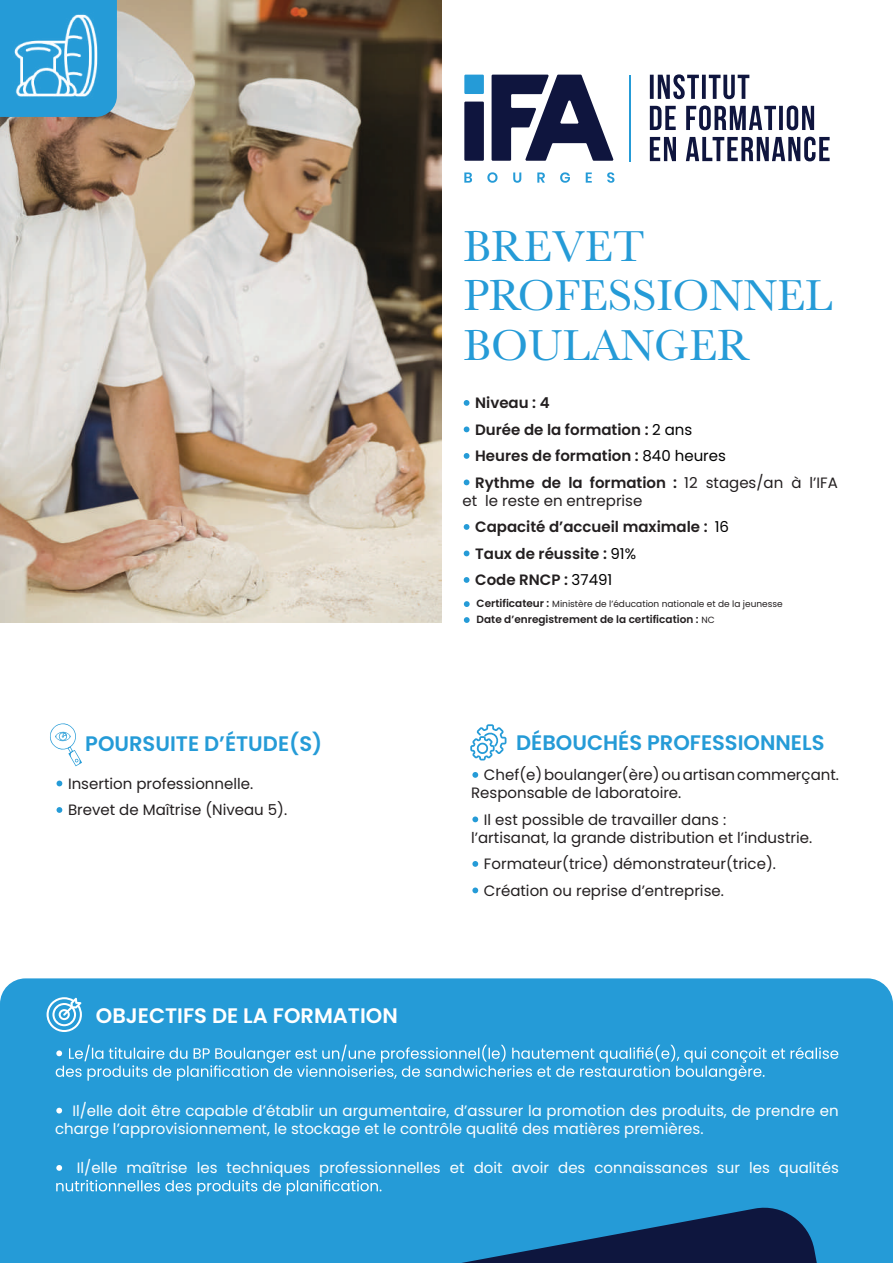
<style>
.page{position:relative;width:893px;height:1263px;background:#fff}
.page>*{position:absolute;margin:0;border:0;box-sizing:border-box;transform-origin:0 0}
.t1{font:45px/49.5px "Baskerville";color:#259bd7}
.t2{font:600 21px "Poppins";color:#259bd7}
.t3{font:600 21px "Poppins";color:#fff}
.t4{font:15px/26.5px "Poppins";color:#231f20}
.t5{font:15px/18px "Poppins";color:#fff}
.t6{font:600 15px/26.5px "Poppins";color:#231f20}
.t7{font:600 10.5px "Poppins";color:#231f20}
.t8{font:9px "Poppins";color:#231f20}
.s1{font-weight:400;color:#000001}
.s2{font-weight:400}
.s3{font-weight:600;font-size:10.5px}
.s4{font-weight:400;font-size:9px}
</style>
<div class="page">
<img style="left:0;top:0;width:441px;height:623px">
<div style="left:0;top:978px;width:893px;height:285px;background:#259bd7"></div>
<svg style="left:464px;top:400px;width:5px;height:6px"></svg>
<svg style="left:464px;top:426px;width:5px;height:6px"></svg>
<svg style="left:464px;top:453px;width:5px;height:6px"></svg>
<svg style="left:464px;top:479px;width:5px;height:6px"></svg>
<svg style="left:464px;top:524px;width:5px;height:6px"></svg>
<svg style="left:464px;top:550px;width:5px;height:6px"></svg>
<svg style="left:464px;top:577px;width:5px;height:6px"></svg>
<div style="left:0;top:0;width:117px;height:117px;background:#259bd7"></div>
<svg style="left:57px;top:780px;width:5px;height:6px"></svg>
<svg style="left:57px;top:807px;width:5px;height:6px"></svg>
<svg style="left:50px;top:723px;width:32px;height:43px"></svg>
<svg style="left:56px;top:1045px;width:782px;height:36px;background:#48abdd"></svg>
<svg style="left:56px;top:1108px;width:6px;height:5px"></svg>
<svg style="left:56px;top:1165px;width:6px;height:6px"></svg>
<svg style="left:56px;top:1180px;width:325px;height:15px;background:#53b0df"></svg>
<svg style="left:47px;top:997px;width:35px;height:35px"></svg>
<img style="left:13px;top:12px;width:86px;height:86px">
<svg style="left:472px;top:772px;width:6px;height:6px"></svg>
<svg style="left:472px;top:816px;width:6px;height:6px"></svg>
<svg style="left:472px;top:861px;width:6px;height:6px"></svg>
<svg style="left:472px;top:887px;width:6px;height:6px"></svg>
<svg style="left:470px;top:724px;width:36px;height:36px"></svg>
<svg style="left:234px;top:1203px;width:621px;height:60px;background:#1e74aa"></svg>
<svg style="left:650px;top:137px;width:180px;height:24px"></svg>
<svg style="left:650px;top:106px;width:164px;height:24px"></svg>
<svg style="left:650px;top:74px;width:99px;height:25px"></svg>
<hr style="left:629px;top:75px;width:1px;height:86px;background:#259bd7">
<svg style="left:464px;top:172px;width:150px;height:11px"></svg>
<div style="left:464px;top:102px;width:20px;height:59px;background:#0f153e"></div>
<svg style="left:492px;top:75px;width:122px;height:86px"></svg>
<div style="left:464px;top:75px;width:20px;height:19px;background:#259bd7"></div>
<svg style="left:464px;top:601px;width:6px;height:6px"></svg>
<svg style="left:464px;top:617px;width:6px;height:6px"></svg>
<h1 class="t1" style="left:463px;top:222px;width:370px">BREVET<br>PROFESSIONNEL<br>BOULANGER</h1>
<p class="t6" style="left:475px;top:390px;width:364px">Niveau : 4<br>Durée de la formation : <span class="s1">2 ans<br></span>Heures de formation : <span class="s1">840 heures<br></span>Rythme de la formation : <span class="s2">12 stages/an à l’IFA</span></p>
<p class="t6" style="left:475px;top:487px;width:255px;text-indent:-13px"><span class="s2">et le reste en entreprise<br></span>Capacité d’accueil maximale : <span class="s1">16<br></span>Taux de réussite : <span class="s1">91%<br></span>Code RNCP : <span class="s1">37491</span></p>
<h2 class="t2" style="left:85px;top:731px;width:239px">POURSUITE D’ÉTUDE(S)</h2>
<p class="t4" style="left:68px;top:770px;width:221px">Insertion professionnelle.<br>Brevet de Maîtrise (Niveau 5).</p>
<h2 class="t3" style="left:96px;top:1003px;width:303px">OBJECTIFS DE LA FORMATION</h2>
<p class="t8" style="left:477px;top:599px;width:308px"><span class="s3">Certificateur :</span> Ministère de l’éducation nationale et de la jeunesse</p>
<p class="t7" style="left:477px;top:613px;width:240px">Date d’enregistrement de la certification : <span class="s4">NC</span></p>
<h2 class="t2" style="left:516px;top:730px;width:310px">DÉBOUCHÉS PROFESSIONNELS</h2>
<p class="t4" style="left:471px;top:766px;width:369px;line-height:18px;text-indent:13px">Chef(e)boulanger(ère)ouartisancommerçant.<br>Responsable de laboratoire.</p>
<p class="t4" style="left:471px;top:811px;width:343px;line-height:18px;text-indent:13px">Il est possible de travailler dans :<br>l’artisanat, la grande distribution et l’industrie.</p>
<p class="t4" style="left:484px;top:851px;width:294px">Formateur(trice) démonstrateur(trice).<br>Création ou reprise d’entreprise.</p>
<p class="t5" style="left:55px;top:1102px;width:785px;text-indent:17px">Il/elle doit être capable d’établir un argumentaire, d’assurer la promotion des produits, de prendre en charge l’approvisionnement, le stockage et le contrôle qualité des matières premières.</p>
<p class="t5" style="left:77px;top:1159px;width:763px">Il/elle maîtrise les techniques professionnelles et doit avoir des connaissances sur les qualités</p>
</div>
